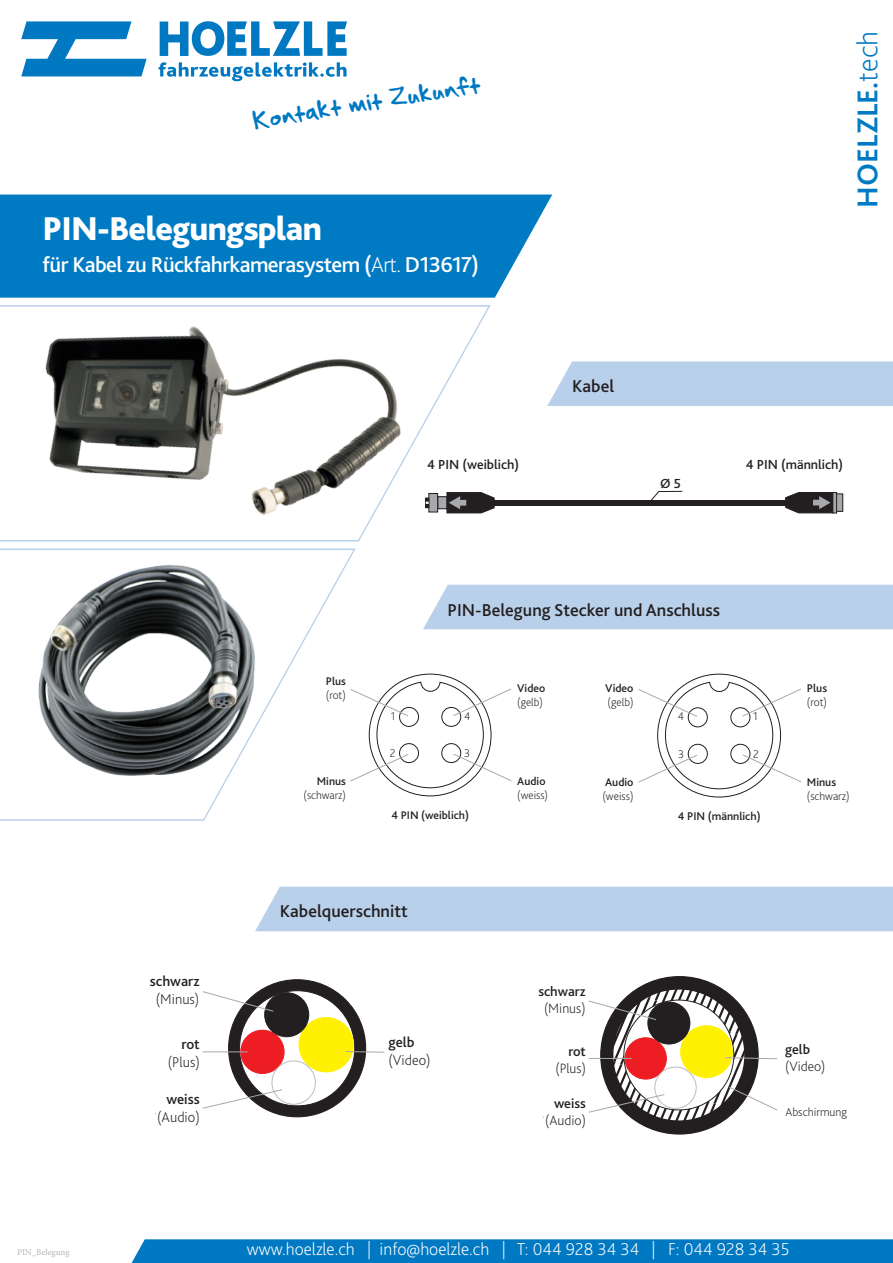
<style>
.page{position:relative;width:893px;height:1263px;background:#fff}
.page>*{position:absolute;margin:0;border:0;box-sizing:border-box;transform-origin:0 0}
.t1{font:800 34.5px "Bliss 2";letter-spacing:-.025em;color:#fff}
.t2{font:700 30px "Bliss 2";color:#007bc3}
.t3{font:23.55px "Seans Other Hand";color:#0079c2}
.t4{font:500 22.5px "Bliss 2";letter-spacing:-.025em;color:#fff}
.t5{font:200 18px "Bliss 2";color:#fff}
.t6{font:500 18px "Bliss 2";color:#231f20}
.t7{font:200 14.85px "Bliss 2";color:#231f20}
.t8{font:500 14.85px "Bliss 2";color:#231f20}
.t9{font:200 14.1px "Bliss 2";color:#231f20}
.t10{font:500 14.1px "Bliss 2";color:#231f20}
.t11{font:500 13.8px "Bliss 2";color:#231f20}
.t12{font:200 12.15px "Bliss 2";color:#231f20}
.t13{font:500 11.7px "Bliss 2";color:#231f20}
.t14{font:200 11.7px "Bliss 2";color:#231f20}
.t15{font:500 11.55px "Bliss 2";color:#231f20}
.t16{font:200 11.55px "Bliss 2";color:#231f20}
.t17{font:9px "Minion Pro";color:#b2b5b7}
.s1{font-weight:200}
</style>
<div class="page">
<div style="left:131px;top:1239px;width:762px;height:24px;background:#0079c2"></div>
<svg style="left:21px;top:21px;width:326px;height:60px"></svg>
<div style="left:0;top:195px;width:552px;height:103px;background:#007bc3"></div>
<svg style="left:492px;top:496px;width:3px;height:13px"></svg>
<div style="left:837px;top:494px;width:6px;height:17px;background:#a8a9ad"></div>
<div style="left:836px;top:493px;width:7px;height:19px;border:1px solid #231f20"></div>
<svg style="left:785px;top:492px;width:48px;height:21px"></svg>
<div style="left:494px;top:500px;width:293px;height:5px;background:#231f20"></div>
<svg style="left:651px;top:491px;width:32px;height:9px"></svg>
<svg style="left:357px;top:681px;width:155px;height:107px"></svg>
<svg style="left:638px;top:681px;width:163px;height:108px"></svg>
<div style="left:229px;top:980px;width:137px;height:137px;background:#231f20;border-radius:50%"></div>
<svg style="left:240px;top:991px;width:115px;height:115px;background:#f0ece6"></svg>
<div style="left:300px;top:1018px;width:53px;height:53px;background:#fff101;border-radius:50%"></div>
<div style="left:298px;top:1017px;width:56px;height:55px;border:2px solid #fff101;border-radius:50%"></div>
<div style="left:241px;top:1030px;width:43px;height:43px;background:#ee1d23;border-radius:50%"></div>
<div style="left:240px;top:1030px;width:44px;height:44px;border:1px solid #ee1d23;border-radius:50%"></div>
<div style="left:272px;top:1061px;width:43px;height:43px;background:#fff;border-radius:50%"></div>
<div style="left:272px;top:1060px;width:44px;height:44px;border:1px solid #bcbdc0;border-radius:50%"></div>
<div style="left:265px;top:993px;width:44px;height:44px;background:#231f20;border-radius:50%"></div>
<div style="left:264px;top:992px;width:45px;height:45px;border:1px solid #231f20;border-radius:50%"></div>
<svg style="left:202px;top:991px;width:72px;height:20px"></svg>
<hr style="left:203px;top:1051px;width:45px;height:1px;background:#a8a9ad">
<svg style="left:203px;top:1089px;width:79px;height:19px"></svg>
<svg style="left:346px;top:1051px;width:39px;height:1px"></svg>
<svg style="left:588px;top:981px;width:189px;height:148px"></svg>
<div style="left:423px;top:585px;width:470px;height:44px;background:#b9d0eb"></div>
<div style="left:547px;top:361px;width:346px;height:45px;background:#b9d0eb"></div>
<div style="left:255px;top:887px;width:638px;height:44px;background:#b9d0eb"></div>
<svg style="left:0;top:305px;width:492px;height:237px"></svg>
<svg style="left:0;top:548px;width:357px;height:273px"></svg>
<h3 class="t3" style="left:250px;top:104px;width:231px;rotate:-9deg">Kontakt mit Zukunft</h3>
<h1 class="t1" style="left:43px;top:208px;width:281px">PIN-Belegungsplan</h1>
<p class="t4" style="left:43px;top:250px;width:438px">für Kabel zu Rückfahrkamerasystem (<span class="s1">Art.</span> D13617)</p>
<h2 class="t2" style="left:849px;top:208px;width:178px;rotate:-90deg">HOELZLE.<span class="s1">tech</span></h2>
<p class="t6" style="left:572px;top:375px;width:44px">Kabel</p>
<p class="t11" style="left:427px;top:456px;width:93px">4 PIN (weiblich)</p>
<p class="t11" style="left:746px;top:456px;width:99px">4 PIN (männlich)</p>
<p class="t11" style="left:660px;top:475px;width:22px">Ø 5</p>
<p class="t15" style="left:326px;top:674px;width:22px">Plus</p>
<p class="t16" style="left:326px;top:688px;width:21px">(rot)</p>
<p class="t6" style="left:447px;top:599px;width:274px">PIN-Belegung Stecker und Anschluss</p>
<p class="t16" style="left:391px;top:709px;width:6px">1</p>
<p class="t16" style="left:464px;top:709px;width:8px">4</p>
<p class="t16" style="left:390px;top:746px;width:7px">2</p>
<p class="t16" style="left:464px;top:746px;width:7px">3</p>
<p class="t15" style="left:517px;top:681px;width:30px">Video</p>
<p class="t16" style="left:517px;top:695px;width:27px">(gelb)</p>
<p class="t13" style="left:605px;top:681px;width:30px">Video</p>
<p class="t14" style="left:608px;top:695px;width:27px">(gelb)</p>
<p class="t14" style="left:678px;top:709px;width:8px">4</p>
<p class="t14" style="left:753px;top:709px;width:6px">1</p>
<p class="t14" style="left:678px;top:747px;width:8px">3</p>
<p class="t14" style="left:753px;top:747px;width:7px">2</p>
<p class="t13" style="left:807px;top:681px;width:22px">Plus</p>
<p class="t14" style="left:807px;top:695px;width:22px">(rot)</p>
<p class="t8" style="left:150px;top:972px;width:51px">schwarz</p>
<p class="t7" style="left:156px;top:990px;width:45px">(Minus)</p>
<p class="t8" style="left:181px;top:1035px;width:20px">rot</p>
<p class="t7" style="left:168px;top:1053px;width:33px">(Plus)</p>
<p class="t8" style="left:166px;top:1090px;width:35px">weiss</p>
<p class="t7" style="left:157px;top:1108px;width:44px">(Audio)</p>
<p class="t15" style="left:317px;top:774px;width:31px">Minus</p>
<p class="t16" style="left:304px;top:788px;width:44px">(schwarz)</p>
<p class="t15" style="left:391px;top:807px;width:79px">4 PIN (weiblich)</p>
<p class="t6" style="left:280px;top:900px;width:129px">Kabelquerschnitt</p>
<p class="t8" style="left:388px;top:1033px;width:28px">gelb</p>
<p class="t7" style="left:388px;top:1051px;width:44px">(Video)</p>
<p class="t15" style="left:517px;top:774px;width:30px">Audio</p>
<p class="t16" style="left:517px;top:788px;width:32px">(weiss)</p>
<p class="t13" style="left:605px;top:775px;width:30px">Audio</p>
<p class="t14" style="left:602px;top:789px;width:33px">(weiss)</p>
<p class="t13" style="left:678px;top:809px;width:84px">4 PIN (männlich)</p>
<p class="t13" style="left:807px;top:775px;width:31px">Minus</p>
<p class="t14" style="left:807px;top:789px;width:44px">(schwarz)</p>
<p class="t10" style="left:538px;top:982px;width:49px">schwarz</p>
<p class="t9" style="left:544px;top:999px;width:43px">(Minus)</p>
<p class="t10" style="left:568px;top:1042px;width:19px">rot</p>
<p class="t9" style="left:555px;top:1059px;width:32px">(Plus)</p>
<p class="t10" style="left:554px;top:1095px;width:33px">weiss</p>
<p class="t9" style="left:545px;top:1112px;width:42px">(Audio)</p>
<p class="t10" style="left:785px;top:1041px;width:27px">gelb</p>
<p class="t9" style="left:785px;top:1057px;width:42px">(Video)</p>
<p class="t12" style="left:785px;top:1104px;width:63px">Abschirmung</p>
<p class="t17" style="left:17px;top:1246px;width:54px">PIN_Belegung</p>
<p class="t5" style="left:247px;top:1238px;width:544px">www.hoelzle.ch | info@hoelzle.ch | T: 044 928 34 34 | F: 044 928 34 35</p>
</div>
